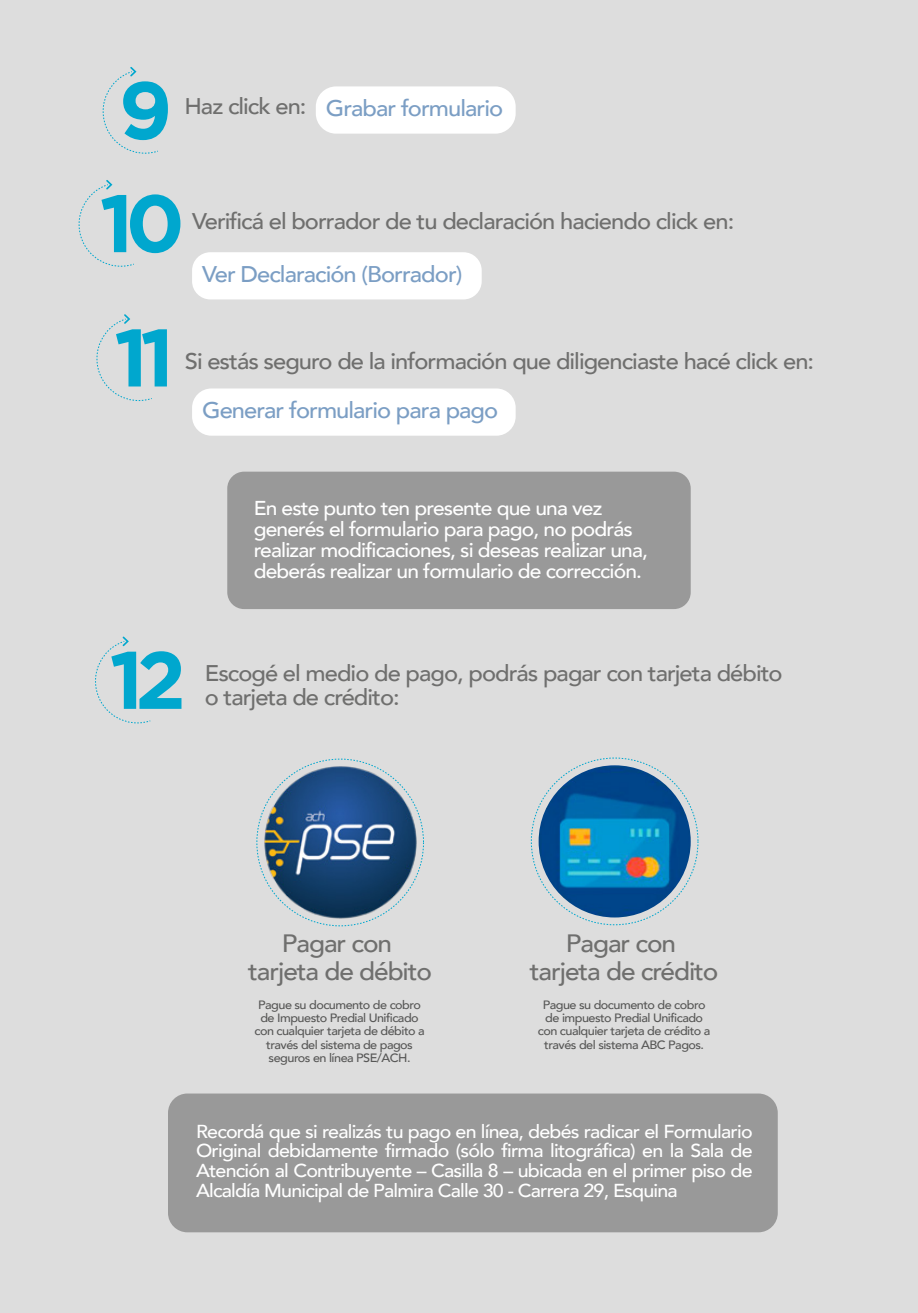
<style>
.page{position:relative;width:918px;height:1313px;background:#fff}
.page>*{position:absolute;margin:0;border:0;box-sizing:border-box;transform-origin:0 0}
.t1{font:700 81.15px/134.2px "Gotham";color:#00a7ce}
.t2{font:500 25.05px/28.3px "Avenir";letter-spacing:-.04em;color:#6f6f6e;text-align:center;scale:1.05 1}
.t3{font:500 22.65px "Avenir";letter-spacing:-.04em;color:#6f6f6e;scale:1.05 1}
.t4{font:500 22.65px "Avenir";letter-spacing:-.04em;color:#7b9ec4;scale:1.05 1}
.t5{font:500 20.1px/21.1px "Avenir";letter-spacing:-.04em;color:#fff;scale:1.05 1}
.t6{font:500 18.75px/19.8px "Avenir";letter-spacing:-.04em;color:#fff;text-align:justify;scale:1.05 1}
.t7{font:500 12px/13.4px "Avenir";letter-spacing:-.04em;color:#575756;text-align:center;scale:1.05 1}
.s1{color:#6f6f6e}
</style>
<div class="page">
<div style="left:0;top:1px;width:918px;height:1311px;background:#ddd"></div>
<svg style="left:102px;top:67px;width:56px;height:87px"></svg>
<div style="left:316px;top:86px;width:200px;height:48px;background:#fff;border-radius:20px"></div>
<svg style="left:78px;top:180px;width:56px;height:87px"></svg>
<svg style="left:96px;top:314px;width:56px;height:88px"></svg>
<svg style="left:95px;top:636px;width:56px;height:88px"></svg>
<div style="left:192px;top:252px;width:290px;height:47px;background:#fff;border-radius:18px"></div>
<div style="left:192px;top:388px;width:324px;height:48px;background:#fff;border-radius:19px"></div>
<div style="left:227px;top:471px;width:464px;height:138px;background:#999;border-radius:17px"></div>
<div style="left:168px;top:1093px;width:610px;height:139px;background:#999;border-radius:19px"></div>
<img style="left:258px;top:760px;width:166px;height:164px">
<img style="left:539px;top:765px;width:152px;height:152px;border-radius:76px">
<h1 class="t1" style="left:119px;top:43px;width:55px">9</h1>
<h3 class="t4" style="left:184px;top:89px;width:305px"><span class="s1">Haz click en:</span> Grabar formulario</h3>
<h1 class="t1" style="left:100px;top:156px;width:87px">10<br>11</h1>
<h3 class="t3" style="left:192px;top:201px;width:518px">Verificá el borrador de tu declaración haciendo click en:</h3>
<h3 class="t4" style="left:202px;top:254px;width:249px">Ver Declaración (Borrador)</h3>
<h3 class="t3" style="left:185px;top:342px;width:601px">Si estás seguro de la información que diligenciaste hacé click en:</h3>
<h3 class="t4" style="left:202px;top:391px;width:283px">Generar formulario para pago</h3>
<h3 class="t5" style="left:254px;top:496px;width:377px">En este punto ten presente que una vez generés el formulario para pago, no podrás realizar modificaciones, si deseas realizar una, deberás realizar un formulario de corrección.</h3>
<h1 class="t1" style="left:109px;top:612px;width:78px">12</h1>
<h3 class="t3" style="left:205px;top:653px;width:552px">Escogé el medio de pago, podrás pagar con tarjeta débito</h3>
<h3 class="t3" style="left:205px;top:677px;width:187px">o tarjeta de crédito:</h3>
<h2 class="t2" style="left:248px;top:927px;width:177px">Pagar con tarjeta de débito</h2>
<h2 class="t2" style="left:530px;top:927px;width:181px">Pagar con<br>tarjeta de crédito</h2>
<p class="t7" style="left:254px;top:997px;width:164px">Pague su documento de cobro de Impuesto Predial Unificado con cualquier tarjeta de débito a través del sistema de pagos seguros en línea PSE/ACH.</p>
<p class="t7" style="left:538px;top:997px;width:166px">Pague su documento de cobro de impuesto Predial Unificado con cualquier tarjeta de crédito a través del sistema ABC Pagos.</p>
<p class="t6" style="left:196px;top:1120px;width:532px">Recordá que si realizás tu pago en línea, debés radicar el Formulario Original debidamente firmado (sólo firma litográfica) en la Sala de Atención al Contribuyente – Casilla 8 – ubicada en el primer piso de Alcaldía Municipal de Palmira Calle 30 - Carrera 29, Esquina</p>
</div>
